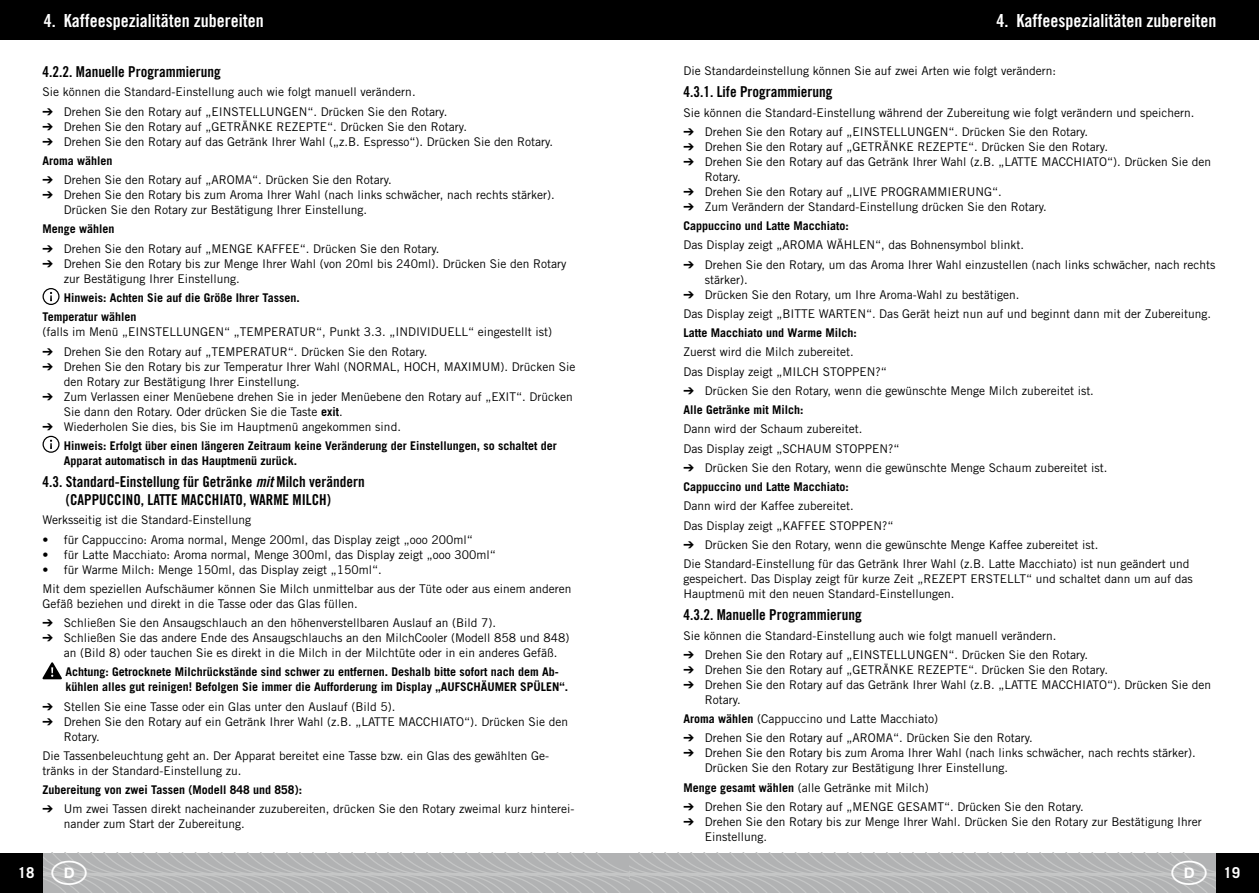
<style>
.page{position:relative;width:1259px;height:893px;background:#fff}
.page>*{position:absolute;margin:0;border:0;box-sizing:border-box;transform-origin:0 0}
.t1{font:18px "Trade Gothic LT Std Bd Cn 20";color:#fff}
.t2{font:15px/18px "Trade Gothic LT Std Bd Cn 20";color:#000}
.t3{font:700 15px "Trade Gothic LT Std";color:#fff}
.t4{font:12px/15px "Trade Gothic LT Std";color:#000}
.t5{font:700 12px/15px "Trade Gothic LT Std";color:#000}
.s1{font-weight:700}
.s2{font-family:"Trade Gothic LT Std Bd Cn 20 Obl"}
</style>
<div class="page">
<svg style="left:43px;top:288px;width:17px;height:17px"></svg>
<svg style="left:43px;top:436px;width:17px;height:17px"></svg>
<svg style="left:43px;top:662px;width:19px;height:17px"></svg>
<div style="left:0;top:0;width:1258px;height:40px;background:#000"></div>
<div style="left:1216px;top:853px;width:42px;height:40px;background:#000"></div>
<div style="left:0;top:853px;width:42px;height:40px;background:#000"></div>
<svg style="left:42px;top:853px;width:1174px;height:40px;background:#b5b6b7"></svg>
<h1 class="t1" style="left:44px;top:9px;width:221px">4. Kaffeespezialitäten zubereiten</h1>
<h1 class="t1" style="left:996px;top:9px;width:221px">4. Kaffeespezialitäten zubereiten</h1>
<p class="t2" style="left:43px;top:63px;width:180px">4.2.2. Manuelle Programmierung</p>
<p class="t4" style="left:64px;top:82px;width:385px;line-height:19.2px;text-indent:-21px">Sie können die Standard-Einstellung auch wie folgt manuell verändern.<br>Drehen Sie den Rotary auf „EINSTELLUNGEN“. Drücken Sie den Rotary.</p>
<p class="t4" style="left:64px;top:119px;width:491px">Drehen Sie den Rotary auf „GETRÄNKE REZEPTE“. Drücken Sie den Rotary.<br>Drehen Sie den Rotary auf das Getränk Ihrer Wahl („z.B. Espresso“). Drücken Sie den Rotary.</p>
<p class="t5" style="left:43px;top:153px;width:72px">Aroma wählen</p>
<p class="t4" style="left:64px;top:172px;width:492px">Drehen Sie den Rotary auf „AROMA“. Drücken Sie den Rotary.<br>Drehen Sie den Rotary bis zum Aroma Ihrer Wahl (nach links schwächer, nach rechts stärker).<br>Drücken Sie den Rotary zur Bestätigung Ihrer Einstellung.</p>
<p class="t5" style="left:43px;top:222px;width:74px">Menge wählen</p>
<p class="t4" style="left:64px;top:241px;width:504px">Drehen Sie den Rotary auf „MENGE KAFFEE“. Drücken Sie den Rotary.<br>Drehen Sie den Rotary bis zur Menge Ihrer Wahl (von 20ml bis 240ml). Drücken Sie den Rotary zur Bestätigung Ihrer Einstellung.</p>
<p class="t5" style="left:43px;top:288px;width:259px;line-height:19.2px;text-indent:21px">Hinweis: Achten Sie auf die Größe Ihrer Tassen.<br>Temperatur wählen</p>
<p class="t4" style="left:64px;top:322px;width:490px;line-height:19.2px;text-indent:-21px">(falls im Menü „EINSTELLUNGEN“ „TEMPERATUR“, Punkt 3.3. „INDIVIDUELL“ eingestellt ist)<br>Drehen Sie den Rotary auf „TEMPERATUR“. Drücken Sie den Rotary.</p>
<p class="t4" style="left:64px;top:359px;width:513px">Drehen Sie den Rotary bis zur Temperatur Ihrer Wahl (NORMAL, HOCH, MAXIMUM). Drücken Sie den Rotary zur Bestätigung Ihrer Einstellung.<br>Zum Verlassen einer Menüebene drehen Sie in jeder Menüebene den Rotary auf „EXIT“. Drücken Sie dann den Rotary. Oder drücken Sie die Taste <span class="s1">exit</span>.<br>Wiederholen Sie dies, bis Sie im Hauptmenü angekommen sind.</p>
<p class="t5" style="left:64px;top:438px;width:494px">Hinweis: Erfolgt über einen längeren Zeitraum keine Veränderung der Einstellungen, so schaltet der<br>Apparat automatisch in das Hauptmenü zurück.</p>
<p class="t2" style="left:66px;top:473px;width:300px;text-indent:-23px">4.3. Standard-Einstellung für Getränke <span class="s2">mit</span> Milch verändern (CAPPUCCINO, LATTE MACCHIATO, WARME MILCH)</p>
<p class="t4" style="left:43px;top:512px;width:210px">Werksseitig ist die Standard-Einstellung</p>
<p class="t4" style="left:43px;top:532px;width:432px">• für Cappuccino: Aroma normal, Menge 200ml, das Display zeigt „ooo 200ml“</p>
<p class="t4" style="left:43px;top:547px;width:455px">• für Latte Macchiato: Aroma normal, Menge 300ml, das Display zeigt „ooo 300ml“</p>
<p class="t4" style="left:43px;top:559px;width:530px;line-height:19.2px">• für Warme Milch: Menge 150ml, das Display zeigt „150ml“.<br>Mit dem speziellen Aufschäumer können Sie Milch unmittelbar aus der Tüte oder aus einem anderen</p>
<p class="t4" style="left:64px;top:594px;width:434px;line-height:19.2px;text-indent:-21px">Gefäß beziehen und direkt in die Tasse oder das Glas füllen.<br>Schließen Sie den Ansaugschlauch an den höhenverstellbaren Auslauf an (Bild 7).</p>
<p class="t4" style="left:64px;top:630px;width:507px">Schließen Sie das andere Ende des Ansaugschlauchs an den MilchCooler (Modell 858 und 848) an (Bild 8) oder tauchen Sie es direkt in die Milch in der Milchtüte oder in ein anderes Gefäß.</p>
<p class="t5" style="left:65px;top:664px;width:504px">Achtung: Getrocknete Milchrückstände sind schwer zu entfernen. Deshalb bitte sofort nach dem Ab&shy;kühlen alles gut reinigen! Befolgen Sie immer die Aufforderung im Display „AUFSCHÄUMER SPÜLEN“.</p>
<p class="t4" style="left:64px;top:699px;width:506px">Stellen Sie eine Tasse oder ein Glas unter den Auslauf (Bild 5).<br>Drehen Sie den Rotary auf ein Getränk Ihrer Wahl (z.B. „LATTE MACCHIATO“). Drücken Sie den<br>Rotary.</p>
<p class="t4" style="left:43px;top:748px;width:508px">Die Tassenbeleuchtung geht an. Der Apparat bereitet eine Tasse bzw. ein Glas des gewählten Ge&shy;tränks in der Standard-Einstellung zu.</p>
<p class="t5" style="left:43px;top:782px;width:261px">Zubereitung von zwei Tassen (Modell 848 und 858):</p>
<p class="t4" style="left:64px;top:801px;width:512px">Um zwei Tassen direkt nacheinander zuzubereiten, drücken Sie den Rotary zweimal kurz hinterei&shy;nander zum Start der Zubereitung.</p>
<p class="t4" style="left:683px;top:63px;width:374px">Die Standardeinstellung können Sie auf zwei Arten wie folgt verändern:</p>
<p class="t2" style="left:683px;top:83px;width:151px">4.3.1. Life Programmierung</p>
<p class="t4" style="left:705px;top:103px;width:491px;line-height:19.2px;text-indent:-21px">Sie können die Standard-Einstellung während der Zubereitung wie folgt verändern und speichern.<br>Drehen Sie den Rotary auf „EINSTELLUNGEN“. Drücken Sie den Rotary.</p>
<p class="t4" style="left:705px;top:139px;width:508px">Drehen Sie den Rotary auf „GETRÄNKE REZEPTE“. Drücken Sie den Rotary.<br>Drehen Sie den Rotary auf das Getränk Ihrer Wahl (z.B. „LATTE MACCHIATO“). Drücken Sie den Rotary.<br>Drehen Sie den Rotary auf „LIVE PROGRAMMIERUNG“.<br>Zum Verändern der Standard-Einstellung drücken Sie den Rotary.</p>
<p class="t5" style="left:683px;top:218px;width:167px">Cappuccino und Latte Macchiato:</p>
<p class="t4" style="left:705px;top:235px;width:512px;line-height:19.2px;text-indent:-21px">Das Display zeigt „AROMA WÄHLEN“, das Bohnensymbol blinkt.<br>Drehen Sie den Rotary, um das Aroma Ihrer Wahl einzustellen (nach links schwächer, nach rechts</p>
<p class="t4" style="left:705px;top:272px;width:316px">stärker).<br>Drücken Sie den Rotary, um Ihre Aroma-Wahl zu bestätigen.</p>
<p class="t4" style="left:683px;top:306px;width:529px">Das Display zeigt „BITTE WARTEN“. Das Gerät heizt nun auf und beginnt dann mit der Zubereitung.</p>
<p class="t5" style="left:683px;top:325px;width:175px">Latte Macchiato und Warme Milch:</p>
<p class="t4" style="left:683px;top:344px;width:172px">Zuerst wird die Milch zubereitet.</p>
<p class="t4" style="left:683px;top:364px;width:205px">Das Display zeigt „MILCH STOPPEN?“</p>
<p class="t4" style="left:705px;top:383px;width:391px">Drücken Sie den Rotary, wenn die gewünschte Menge Milch zubereitet ist.</p>
<p class="t5" style="left:683px;top:402px;width:122px">Alle Getränke mit Milch:</p>
<p class="t4" style="left:683px;top:421px;width:180px">Dann wird der Schaum zubereitet.</p>
<p class="t4" style="left:683px;top:441px;width:217px">Das Display zeigt „SCHAUM STOPPEN?“</p>
<p class="t4" style="left:705px;top:460px;width:404px">Drücken Sie den Rotary, wenn die gewünschte Menge Schaum zubereitet ist.</p>
<p class="t5" style="left:683px;top:479px;width:167px">Cappuccino und Latte Macchiato:</p>
<p class="t4" style="left:683px;top:498px;width:172px">Dann wird der Kaffee zubereitet.</p>
<p class="t4" style="left:683px;top:518px;width:211px">Das Display zeigt „KAFFEE STOPPEN?“</p>
<p class="t4" style="left:705px;top:537px;width:395px">Drücken Sie den Rotary, wenn die gewünschte Menge Kaffee zubereitet ist.</p>
<p class="t4" style="left:683px;top:556px;width:507px">Die Standard-Einstellung für das Getränk Ihrer Wahl (z.B. Latte Macchiato) ist nun geändert und</p>
<p class="t4" style="left:683px;top:571px;width:511px">gespeichert. Das Display zeigt für kurze Zeit „REZEPT ERSTELLT“ und schaltet dann um auf das<br>Hauptmenü mit den neuen Standard-Einstellungen.</p>
<p class="t2" style="left:683px;top:606px;width:180px">4.3.2. Manuelle Programmierung</p>
<p class="t4" style="left:705px;top:626px;width:385px;line-height:19.2px;text-indent:-21px">Sie können die Standard-Einstellung auch wie folgt manuell verändern.<br>Drehen Sie den Rotary auf „EINSTELLUNGEN“. Drücken Sie den Rotary.</p>
<p class="t4" style="left:705px;top:662px;width:508px">Drehen Sie den Rotary auf „GETRÄNKE REZEPTE“. Drücken Sie den Rotary.<br>Drehen Sie den Rotary auf das Getränk Ihrer Wahl (z.B. „LATTE MACCHIATO“). Drücken Sie den<br>Rotary.</p>
<p class="t4" style="left:705px;top:709px;width:330px;line-height:19.2px;text-indent:-21px"><span class="s1">Aroma wählen</span> (Cappuccino und Latte Macchiato)<br>Drehen Sie den Rotary auf „AROMA“. Drücken Sie den Rotary.</p>
<p class="t4" style="left:705px;top:745px;width:492px">Drehen Sie den Rotary bis zum Aroma Ihrer Wahl (nach links schwächer, nach rechts stärker).<br>Drücken Sie den Rotary zur Bestätigung Ihrer Einstellung.</p>
<p class="t4" style="left:705px;top:778px;width:381px;line-height:19.2px;text-indent:-21px"><span class="s1">Menge gesamt wählen</span> (alle Getränke mit Milch)<br>Drehen Sie den Rotary auf „MENGE GESAMT“. Drücken Sie den Rotary.</p>
<p class="t4" style="left:705px;top:814px;width:498px">Drehen Sie den Rotary bis zur Menge Ihrer Wahl. Drücken Sie den Rotary zur Bestätigung Ihrer<br>Einstellung.</p>
<p class="t3" style="left:18px;top:863px;width:18px">18</p>
<p class="t3" style="left:1223px;top:863px;width:18px">19</p>
</div>
